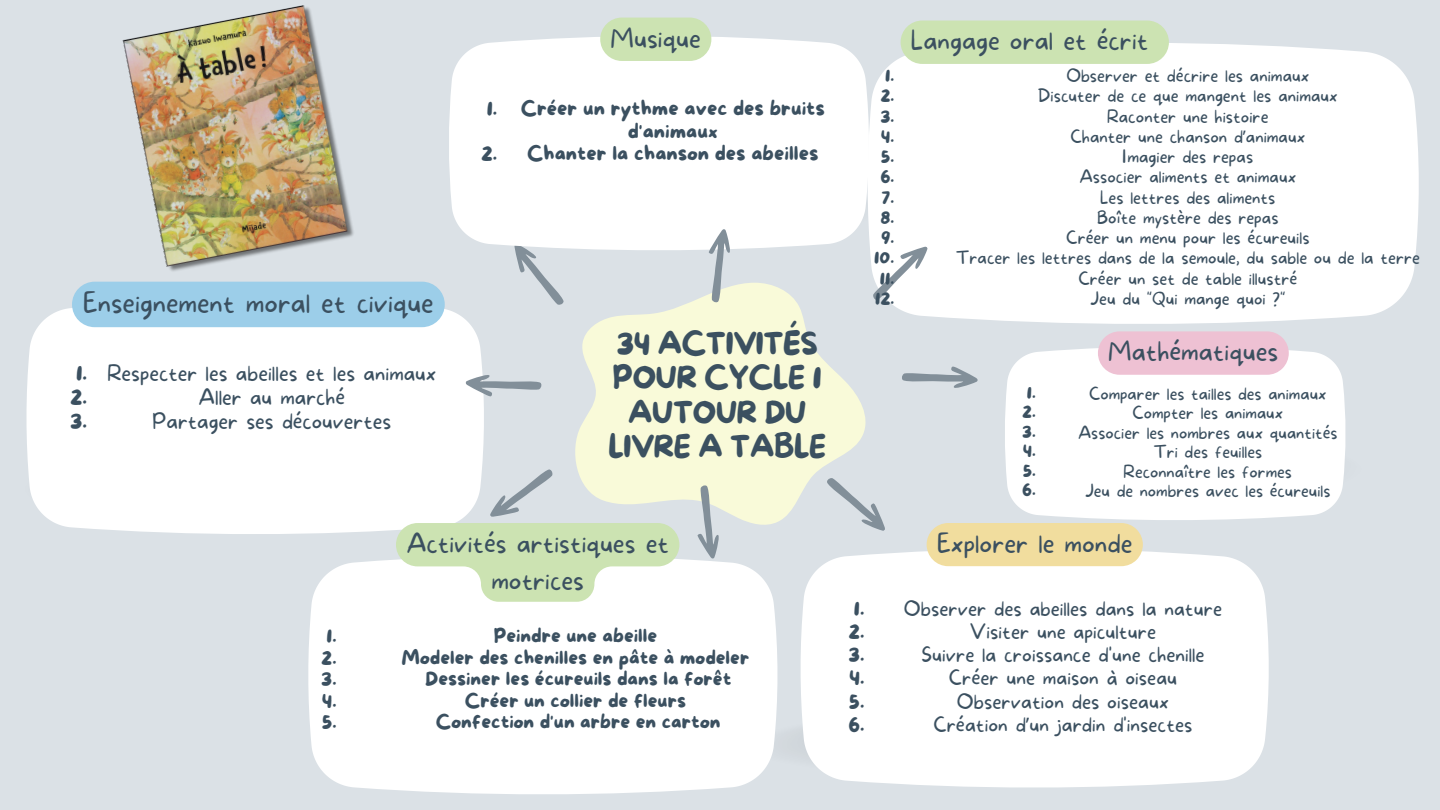
<style>
.page{position:relative;width:1440px;height:810px;background:#dbe1e6}
.page>*{position:absolute;margin:0;border:0;box-sizing:border-box;transform-origin:0 0}
.t1{font:31px/34.3px "More Sugar";letter-spacing:-.03em;color:#3b5060;text-align:center}
.t2{font:100 27.6px "More Sugar";color:#3b5060}
.t3{font:100 26px/36.5px "More Sugar";color:#3b5060;text-align:center}
.t4{font:100 21.3px/24px "More Sugar";color:#3b5060}
.t5{font:21.3px "More Sugar";color:#3b5060}
.t6{font:20.1px/22.2px "More Sugar";color:#3b5060;text-align:center}
.t7{font:100 20px/23.2px "More Sugar";color:#3b5060}
.t8{font:20px "More Sugar";color:#3b5060}
.t9{font:19.1px "More Sugar";color:#3b5060}
.t10{font:100 17.3px "More Sugar";color:#3b5060}
.t11{font:17.3px "More Sugar";color:#3b5060}
.t12{font:100 17px "More Sugar";color:#3b5060}
.t13{font:17px "More Sugar";color:#3b5060}
.s1{font-weight:400}
.s2{font-family:"Noto Sans";font-weight:400}
</style>
<div class="page">
<div style="left:800px;top:546px;width:469px;height:242px;background:#fff"></div>
<div style="left:870px;top:40px;width:549px;height:284px;background:#fff"></div>
<svg style="left:575px;top:283px;width:296px;height:242px;fill:#f9fad9"></svg>
<div style="left:1005px;top:348px;width:341px;height:172px;background:#fff"></div>
<svg style="left:515px;top:252px;width:49px;height:53px"></svg>
<svg style="left:869px;top:237px;width:64px;height:72px;background:#eaedee"></svg>
<svg style="left:902px;top:366px;width:76px;height:22px"></svg>
<svg style="left:818px;top:474px;width:67px;height:57px"></svg>
<svg style="left:697px;top:485px;width:23px;height:68px"></svg>
<div style="left:26px;top:298px;width:458px;height:236px;background:#fff"></div>
<svg style="left:465px;top:369px;width:77px;height:30px"></svg>
<div style="left:308px;top:553px;width:470px;height:241px;background:#fff"></div>
<svg style="left:396px;top:459px;width:283px;height:143px"></svg>
<div style="left:901px;top:21px;width:268px;height:43px;background:#cce3b2;border-radius:22px"></div>
<svg style="left:449px;top:34px;width:421px;height:218px;background:#fcfcfd"></svg>
<svg style="left:709px;top:229px;width:22px;height:74px"></svg>
<img style="left:123px;top:5px;width:231px;height:266px">
<div style="left:72px;top:282px;width:373px;height:45px;background:#9ccee9;border-radius:23px"></div>
<div style="left:927px;top:523px;width:216px;height:43px;background:#f1dd9e"></div>
<svg style="left:1098px;top:331px;width:191px;height:44px;background:#edc3d4"></svg>
<div style="left:600px;top:18px;width:111px;height:43px;background:#cce3b2;border-radius:22px"></div>
<p class="t3" style="left:611px;top:21px;width:92px">Musique</p>
<p class="t6" style="left:521px;top:99px;width:306px">Créer un rythme avec des bruits d'animaux</p>
<p class="t6" style="left:487px;top:99px;width:12px">1.</p>
<p class="t6" style="left:481px;top:143px;width:339px">2. Chanter la chanson des abeilles</p>
<h2 class="t2" style="left:83px;top:286px;width:352px">Enseignement moral et civique</h2>
<p class="t4" style="left:70px;top:362px;width:368px"><span class="s1">1.</span> Respecter les abeilles et les animaux<br><span class="s1">2.</span></p>
<p class="t4" style="left:199px;top:386px;width:148px">Aller au marché</p>
<p class="t5" style="left:70px;top:409px;width:18px">3.</p>
<p class="t4" style="left:153px;top:410px;width:240px">Partager ses découvertes</p>
<p class="t1" style="left:616px;top:328px;width:203px">34 ACTIVITÉS</p>
<p class="t1" style="left:608px;top:362px;width:220px">POUR CYCLE 1<br>AUTOUR DU<br>LIVRE A TABLE</p>
<p class="t3" style="left:406px;top:526px;width:264px">Activités artistiques et motrices</p>
<p class="t9" style="left:327px;top:626px;width:11px">1.</p>
<p class="t9" style="left:494px;top:626px;width:165px">Peindre une abeille</p>
<p class="t9" style="left:321px;top:647px;width:17px">2.</p>
<p class="t9" style="left:402px;top:647px;width:349px">Modeler des chenilles en pâte à modeler</p>
<p class="t9" style="left:321px;top:669px;width:17px">3.</p>
<p class="t9" style="left:425px;top:669px;width:308px">Dessiner les écureuils dans la forêt</p>
<p class="t9" style="left:322px;top:690px;width:16px">4.</p>
<p class="t9" style="left:465px;top:690px;width:223px">Créer un collier de fleurs</p>
<p class="t9" style="left:322px;top:712px;width:16px">5.</p>
<p class="t9" style="left:436px;top:712px;width:286px">Confection d'un arbre en carton</p>
<h2 class="t3" style="left:911px;top:24px;width:239px">Langage oral et écrit</h2>
<p class="t11" style="left:885px;top:66px;width:11px">1.</p>
<p class="t10" style="left:1066px;top:66px;width:245px">Observer et décrire les animaux</p>
<p class="t11" style="left:880px;top:86px;width:15px">2.</p>
<p class="t10" style="left:1038px;top:86px;width:301px">Discuter de ce que mangent les animaux</p>
<p class="t11" style="left:880px;top:107px;width:15px">3.</p>
<p class="t10" style="left:1107px;top:106px;width:163px">Raconter une histoire</p>
<p class="t11" style="left:881px;top:127px;width:15px">4.</p>
<p class="t10" style="left:1070px;top:126px;width:236px">Chanter une chanson d<span class="s2">’</span>animaux</p>
<p class="t11" style="left:881px;top:147px;width:15px">5.</p>
<h1 class="t10" style="left:1122px;top:147px;width:132px">Imagier des repas</h1>
<p class="t11" style="left:880px;top:167px;width:15px">6.</p>
<h2 class="t10" style="left:1079px;top:167px;width:218px">Associer aliments et animaux</h2>
<p class="t11" style="left:882px;top:188px;width:14px">7.</p>
<p class="t10" style="left:1100px;top:187px;width:177px">Les lettres des aliments</p>
<p class="t11" style="left:880px;top:208px;width:15px">8.</p>
<p class="t10" style="left:1097px;top:207px;width:183px">Boîte mystère des repas</p>
<p class="t11" style="left:881px;top:228px;width:15px">9.</p>
<p class="t10" style="left:1066px;top:228px;width:245px">Créer un menu pour les écureuils</p>
<p class="t11" style="left:874px;top:248px;width:21px">10.</p>
<p class="t10" style="left:956px;top:248px;width:466px">Tracer les lettres dans de la semoule, du sable ou de la terre</p>
<p class="t11" style="left:880px;top:269px;width:16px">11.</p>
<h2 class="t10" style="left:1078px;top:268px;width:221px">Créer un set de table illustré</h2>
<p class="t11" style="left:875px;top:289px;width:21px">12.</p>
<p class="t10" style="left:1090px;top:288px;width:197px">Jeu du "Qui mange quoi ?"</p>
<p class="t3" style="left:1108px;top:335px;width:172px">Mathématiques</p>
<p class="t13" style="left:1027px;top:383px;width:10px">1.</p>
<p class="t12" style="left:1089px;top:383px;width:239px">Comparer les tailles des animaux</p>
<p class="t13" style="left:1022px;top:403px;width:15px">2.</p>
<p class="t12" style="left:1132px;top:403px;width:152px">Compter les animaux</p>
<p class="t13" style="left:1022px;top:422px;width:15px">3.</p>
<p class="t12" style="left:1078px;top:422px;width:261px">Associer les nombres aux quantités</p>
<p class="t13" style="left:1023px;top:442px;width:15px">4.</p>
<p class="t12" style="left:1153px;top:442px;width:110px">Tri des feuilles</p>
<p class="t13" style="left:1023px;top:461px;width:15px">5.</p>
<p class="t12" style="left:1124px;top:461px;width:170px">Reconnaître les formes</p>
<p class="t13" style="left:1022px;top:481px;width:15px">6.</p>
<p class="t12" style="left:1085px;top:481px;width:247px">Jeu de nombres avec les écureuils</p>
<p class="t3" style="left:937px;top:526px;width:197px">Explorer le monde</p>
<p class="t7" style="left:848px;top:598px;width:375px"><span class="s1">1.</span> Observer des abeilles dans la nature<br><span class="s1">2.</span></p>
<p class="t7" style="left:970px;top:621px;width:188px">Visiter une apiculture</p>
<p class="t8" style="left:848px;top:644px;width:17px">3.</p>
<p class="t7" style="left:921px;top:644px;width:285px">Suivre la croissance d'une chenille</p>
<p class="t8" style="left:849px;top:667px;width:17px">4.</p>
<p class="t7" style="left:949px;top:667px;width:230px">Créer une maison à oiseau</p>
<p class="t8" style="left:849px;top:690px;width:17px">5.</p>
<p class="t7" style="left:957px;top:691px;width:214px">Observation des oiseaux</p>
<p class="t8" style="left:848px;top:713px;width:17px">6.</p>
<p class="t7" style="left:933px;top:714px;width:261px">Création d<span class="s2">’</span>un jardin d'insectes</p>
</div>
